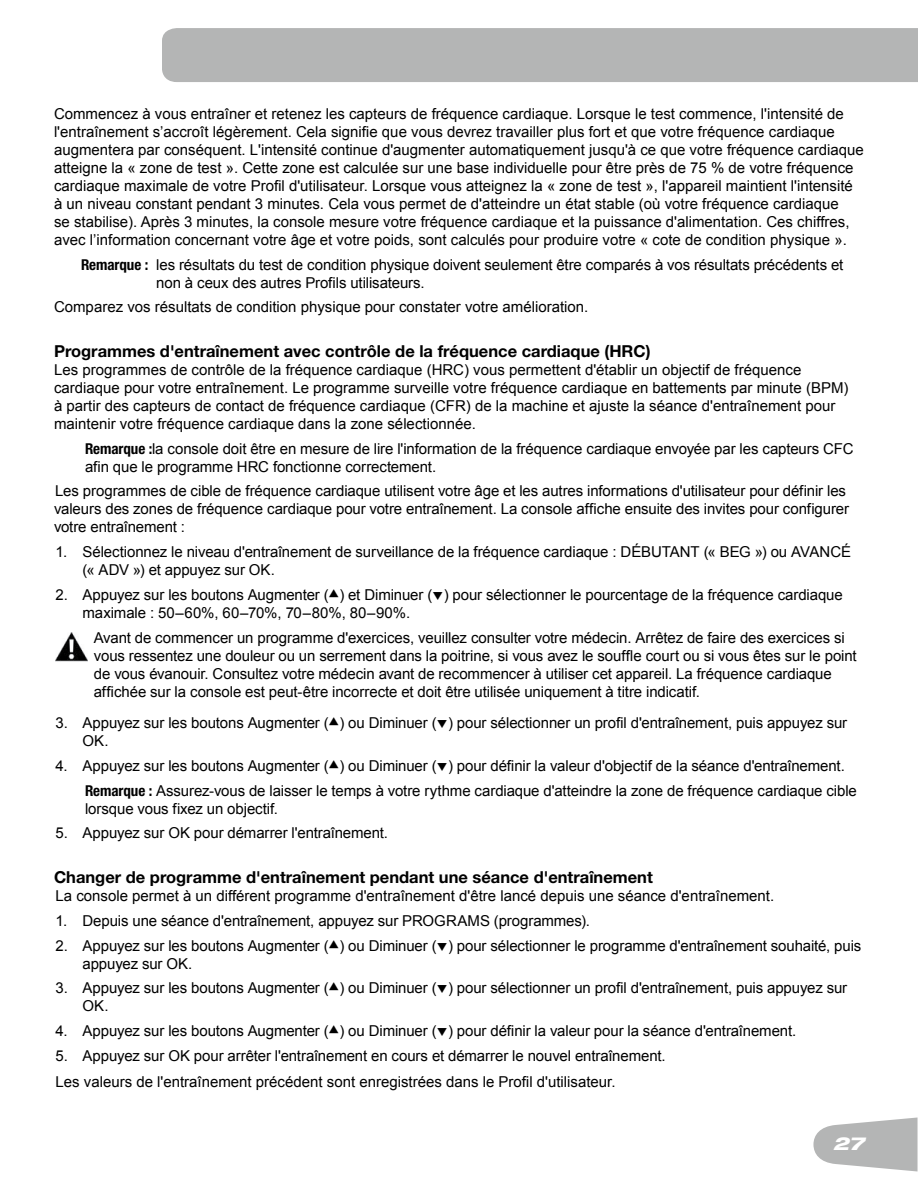
<style>
.page{position:relative;width:918px;height:1188px;background:#fff}
.page>*{position:absolute;margin:0;border:0;box-sizing:border-box;transform-origin:0 0}
.t1{font:italic 800 expanded 18px "Helvetica Neue";color:#fff}
.t2{font:700 16.5px "Helvetica Neue";color:#000}
.t3{font:15px/18px "Arial";letter-spacing:-.005em;color:#000}
.s1{font-family:"Helvetica Neue";font-weight:700;font-stretch:condensed}
</style>
<div class="page">
<div style="left:162px;top:28px;width:756px;height:54px;background:#b4b5b5"></div>
<svg style="left:813px;top:1118px;width:105px;height:54px"></svg>
<img style="left:56px;top:633px;width:31px;height:29px">
<p class="t3" style="left:54px;top:105px;width:811px">Commencez à vous entraîner et retenez les capteurs de fréquence cardiaque. Lorsque le test commence, l'intensité de l'entraînement s’accroît légèrement. Cela signifie que vous devrez travailler plus fort et que votre fréquence cardiaque augmentera par conséquent. L'intensité continue d'augmenter automatiquement jusqu'à ce que votre fréquence cardiaque atteigne la « zone de test ». Cette zone est calculée sur une base individuelle pour être près de 75 % de votre fréquence cardiaque maximale de votre Profil d'utilisateur. Lorsque vous atteignez la « zone de test », l'appareil maintient l'intensité à un niveau constant pendant 3 minutes. Cela vous permet de d'atteindre un état stable (où votre fréquence cardiaque<br>se stabilise). Après 3 minutes, la console mesure votre fréquence cardiaque et la puissance d'alimentation. Ces chiffres, avec l’information concernant votre âge et votre poids, sont calculés pour produire votre « cote de condition physique ».</p>
<p class="t3" style="left:156px;top:256px;width:689px;text-indent:-75px"><span class="s1">Remarque :</span> les résultats du test de condition physique doivent seulement être comparés à vos résultats précédents et non à ceux des autres Profils utilisateurs.</p>
<p class="t3" style="left:54px;top:298px;width:536px">Comparez vos résultats de condition physique pour constater votre amélioration.</p>
<p class="t2" style="left:54px;top:341px;width:598px">Programmes d'entraînement avec contrôle de la fréquence cardiaque (HRC)</p>
<p class="t3" style="left:54px;top:361px;width:796px">Les programmes de contrôle de la fréquence cardiaque (HRC) vous permettent d'établir un objectif de fréquence cardiaque pour votre entraînement. Le programme surveille votre fréquence cardiaque en battements par minute (BPM) à partir des capteurs de contact de fréquence cardiaque (CFR) de la machine et ajuste la séance d'entraînement pour maintenir votre fréquence cardiaque dans la zone sélectionnée.</p>
<p class="t3" style="left:85px;top:440px;width:770px"><span class="s1">Remarque :</span>la console doit être en mesure de lire l'information de la fréquence cardiaque envoyée par les capteurs CFC afin que le programme HRC fonctionne correctement.</p>
<p class="t3" style="left:54px;top:482px;width:797px">Les programmes de cible de fréquence cardiaque utilisent votre âge et les autres informations d'utilisateur pour définir les valeurs des zones de fréquence cardiaque pour votre entraînement. La console affiche ensuite des invites pour configurer votre entraînement :</p>
<p class="t3" style="left:82px;top:543px;width:770px;text-indent:-27px">1. Sélectionnez le niveau d'entraînement de surveillance de la fréquence cardiaque : DÉBUTANT (« BEG ») ou AVANCÉ (« ADV ») et appuyez sur OK.</p>
<p class="t3" style="left:82px;top:586px;width:762px;text-indent:-27px">2. Appuyez sur les boutons Augmenter ( ) et Diminuer ( ) pour sélectionner le pourcentage de la fréquence cardiaque maximale : 50–60%, 60–70%, 70–80%, 80–90%.</p>
<p class="t3" style="left:94px;top:629px;width:764px">Avant de commencer un programme d'exercices, veuillez consulter votre médecin. Arrêtez de faire des exercices si vous ressentez une douleur ou un serrement dans la poitrine, si vous avez le souffle court ou si vous êtes sur le point de vous évanouir. Consultez votre médecin avant de recommencer à utiliser cet appareil. La fréquence cardiaque affichée sur la console est peut-être incorrecte et doit être utilisée uniquement à titre indicatif.</p>
<p class="t3" style="left:82px;top:714px;width:766px;text-indent:-27px">3. Appuyez sur les boutons Augmenter ( ) ou Diminuer ( ) pour sélectionner un profil d'entraînement, puis appuyez sur<br>OK.</p>
<p class="t3" style="left:85px;top:753px;width:773px;line-height:24.8px;text-indent:-30px">4. Appuyez sur les boutons Augmenter ( ) ou Diminuer ( ) pour définir la valeur d'objectif de la séance d'entraînement.<br><span class="s1">Remarque :</span> Assurez-vous de laisser le temps à votre rythme cardiaque d'atteindre la zone de fréquence cardiaque cible</p>
<p class="t3" style="left:85px;top:800px;width:195px">lorsque vous fixez un objectif.</p>
<p class="t3" style="left:55px;top:824px;width:334px">5. Appuyez sur OK pour démarrer l'entraînement.</p>
<p class="t2" style="left:54px;top:867px;width:600px">Changer de programme d'entraînement pendant une séance d'entraînement</p>
<p class="t3" style="left:56px;top:887px;width:720px">La console permet à un différent programme d'entraînement d'être lancé depuis une séance d'entraînement.</p>
<p class="t3" style="left:56px;top:912px;width:536px">1. Depuis une séance d'entraînement, appuyez sur PROGRAMS (programmes).</p>
<p class="t3" style="left:82px;top:936px;width:780px;text-indent:-27px">2. Appuyez sur les boutons Augmenter ( ) ou Diminuer ( ) pour sélectionner le programme d'entraînement souhaité, puis appuyez sur OK.</p>
<p class="t3" style="left:82px;top:979px;width:766px;text-indent:-27px">3. Appuyez sur les boutons Augmenter ( ) ou Diminuer ( ) pour sélectionner un profil d'entraînement, puis appuyez sur<br>OK.</p>
<p class="t3" style="left:55px;top:1022px;width:742px">4. Appuyez sur les boutons Augmenter ( ) ou Diminuer ( ) pour définir la valeur pour la séance d'entraînement.</p>
<p class="t3" style="left:56px;top:1042px;width:612px;line-height:26.5px">5. Appuyez sur OK pour arrêter l'entraînement en cours et démarrer le nouvel entraînement.<br>Les valeurs de l'entraînement précédent sont enregistrées dans le Profil d'utilisateur.</p>
<p class="t1" style="left:833px;top:1132px;width:32px">27</p>
</div>
